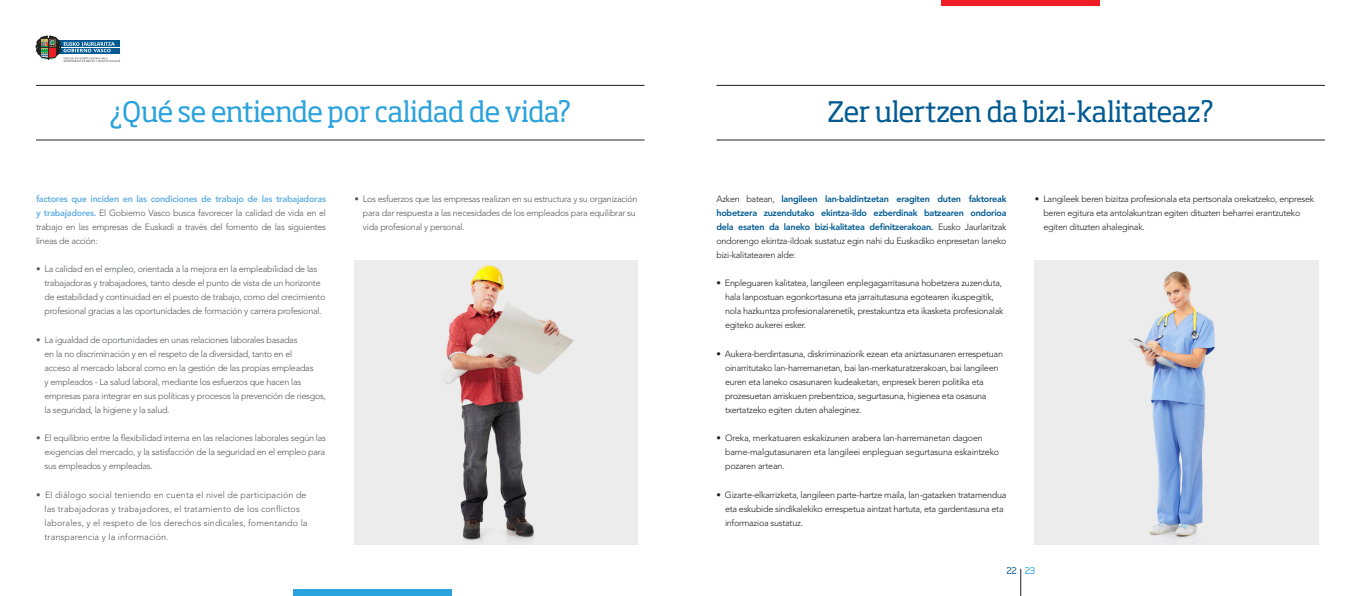
<style>
.page{position:relative;width:1361px;height:596px;background:#fff}
.page>*{position:absolute;margin:0;border:0;box-sizing:border-box;transform-origin:0 0}
.t1{font:28px "Soho Pro";letter-spacing:-.035em;color:#2aa2db}
.t2{font:28px "Soho Pro";letter-spacing:-.025em;color:#015a92}
.t3{font:300 9px/14px "Avenir";letter-spacing:-.03em;color:#57585a}
.t4{font:300 9px/14px "Avenir";letter-spacing:-.03em;color:#231f20}
.t5{font:800 9px/14px "Avenir";letter-spacing:-.03em;color:#015a92;text-align:justify}
.t6{font:300 9px/14.1px "Avenir";letter-spacing:.01em;color:#57585a}
.t7{font:9px "Soho Pro";color:#015a92}
.s1{font-weight:800;color:#64b0e1}
.s2{font-weight:300;color:#231f20}
.s3{color:#2aa2db}
</style>
<div class="page">
<svg style="left:36px;top:36px;width:85px;height:26px"></svg>
<hr style="left:36px;top:140px;width:608px;height:1px;background:#231f20">
<hr style="left:36px;top:85px;width:608px;height:1px;background:#231f20">
<div style="left:293px;top:589px;width:158px;height:6px;background:#2aa2db"></div>
<img style="left:354px;top:260px;width:284px;height:283px">
<hr style="left:716px;top:140px;width:609px;height:1px;background:#231f20">
<hr style="left:716px;top:85px;width:609px;height:1px;background:#231f20">
<svg style="left:1020px;top:568px;width:1px;height:27px"></svg>
<div style="left:941px;top:0;width:159px;height:6px;background:#ee1d23"></div>
<img style="left:1035px;top:260px;width:283px;height:283px">
<h1 class="t1" style="left:109px;top:92px;width:464px">¿Qué se entiende por calidad de vida?</h1>
<h1 class="t2" style="left:827px;top:92px;width:389px">Zer ulertzen da bizi-kalitateaz?</h1>
<p class="t3" style="left:36px;top:192px;width:292px;text-align:justify"><span class="s1">factores que inciden en las condiciones de trabajo de las trabajadoras y trabajadores.</span> El Gobierno Vasco busca favorecer la calidad de vida en el trabajo en las empresas de Euskadi a través del fomento de las siguientes líneas de acción:</p>
<p class="t3" style="left:45px;top:262px;width:282px;text-indent:-9px">• La calidad en el empleo, orientada a la mejora en la empleabilidad de las trabajadoras y trabajadores, tanto desde el punto de vista de un horizonte de estabilidad y continuidad en el puesto de trabajo, como del crecimiento profesional gracias a las oportunidades de formación y carrera profesional.</p>
<p class="t3" style="left:45px;top:332px;width:283px;text-indent:-9px">• La igualdad de oportunidades en unas relaciones laborales basadas<br>en la no discriminación y en el respeto de la diversidad, tanto en el<br>acceso al mercado laboral como en la gestión de las propias empleadas<br>y empleados - La salud laboral, mediante los esfuerzos que hacen las empresas para integrar en sus políticas y procesos la prevención de riesgos, la seguridad, la higiene y la salud.</p>
<p class="t3" style="left:45px;top:431px;width:283px;text-align:justify;text-indent:-9px">• El equilibrio entre la flexibilidad interna en las relaciones laborales según las exigencias del mercado, y la satisfacción de la seguridad en el empleo para sus empleados y empleadas.</p>
<p class="t6" style="left:45px;top:487px;width:265px;text-indent:-9px">• El diálogo social teniendo en cuenta el nivel de participación de las trabajadoras y trabajadores, el tratamiento de los conflictos laborales, y el respeto de los derechos sindicales, fomentando la transparencia y la información.</p>
<p class="t3" style="left:363px;top:192px;width:276px;text-indent:-9px">• Los esfuerzos que las empresas realizan en su estructura y su organización para dar respuesta a las necesidades de los empleados para equilibrar su vida profesional y personal.</p>
<p class="t5" style="left:716px;top:192px;width:291px"><span class="s2">Azken batean,</span> langileen lan-baldintzetan eragiten duten faktoreak hobetzera zuzendutako ekintza-ildo ezberdinak batzearen ondorioa dela esaten da laneko bizi-kalitatea definitzerakoan. <span class="s2">Eusko Jaurlaritzak ondorengo ekintza-ildoak sustatuz egin nahi du Euskadiko enpresetan laneko bizi-kalitatearen alde:</span></p>
<p class="t4" style="left:725px;top:276px;width:280px;text-indent:-9px">• Enpleguaren kalitatea, langileen enplegagarritasuna hobetzera zuzenduta, hala lanpostuan egonkortasuna eta jarraitutasuna egotearen ikuspegitik, nola hazkuntza profesionalarenetik, prestakuntza eta ikasketa profesionalak egiteko aukerei esker.</p>
<p class="t4" style="left:725px;top:346px;width:279px;text-indent:-9px">• Aukera-berdintasuna, diskriminaziorik ezean eta aniztasunaren errespetuan oinarritutako lan-harremanetan, bai lan-merkaturatzerakoan, bai langileen euren eta laneko osasunaren kudeaketan, enpresek beren politika eta prozesuetan arriskuen prebentzioa, segurtasuna, higienea eta osasuna txertatzeko egiten duten ahaleginez.</p>
<p class="t4" style="left:725px;top:431px;width:276px;text-indent:-9px">• Oreka, merkatuaren eskakizunen arabera lan-harremanetan dagoen barne-malgutasunaren eta langileei enpleguan segurtasuna eskaintzeko pozaren artean.</p>
<p class="t4" style="left:725px;top:487px;width:283px;text-indent:-9px">• Gizarte-elkarrizketa, langileen parte-hartze maila, lan-gatazken tratamendua eta eskubide sindikalekiko errespetua aintzat hartuta, eta gardentasuna eta informazioa sustatuz.</p>
<p class="t4" style="left:1043px;top:192px;width:272px;text-indent:-9px">• Langileek beren bizitza profesionala eta pertsonala orekatzeko, enpresek beren egitura eta antolakuntzan egiten dituzten beharrei erantzuteko egiten dituzten ahaleginak.</p>
<p class="t7" style="left:1006px;top:564px;width:30px">22 <span class="s3">23</span></p>
</div>
